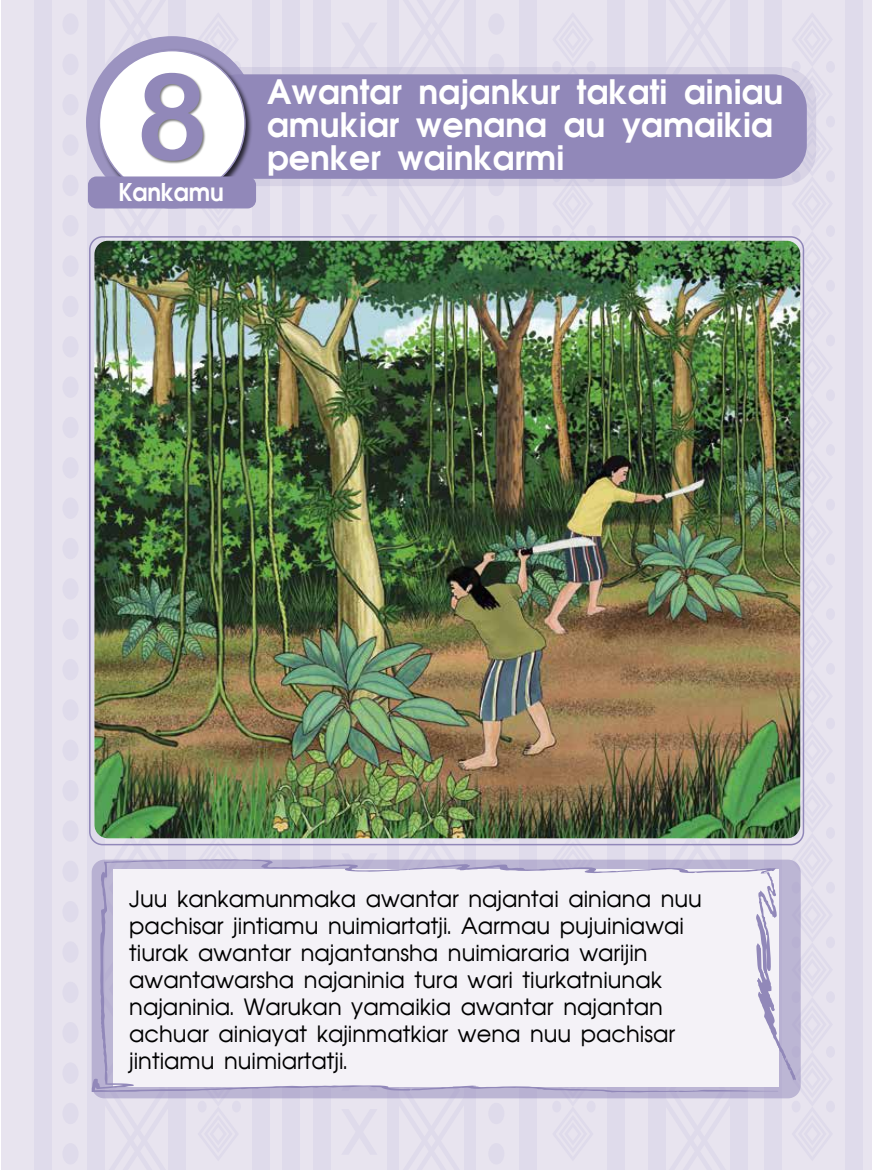
<style>
.page{position:relative;width:872px;height:1170px;background:#fff}
.page>*{position:absolute;margin:0;border:0;box-sizing:border-box;transform-origin:0 0}
.t1{font:120px "Arial Rounded MT Bold";color:#9188b9}
.t2{font:700 33px/33px "Avian";color:#fff}
.t3{font:700 24px "Avian";letter-spacing:-.01em;color:#fff;scale:.95 1}
.t4{font:22.5px/27px "Avian";color:#000}
</style>
<div class="page">
<div style="left:1px;top:0;width:871px;height:1169px;background:#e8e4ef"></div>
<svg style="left:105px;top:36px;width:64px;height:1063px"></svg>
<svg style="left:87px;top:0;width:18px;height:1169px;fill:#dfdbeb"></svg>
<div style="left:34px;top:0;width:17px;height:1169px;background:#dfdbeb"></div>
<div style="left:730px;top:0;width:18px;height:1169px;background:#dfdbeb"></div>
<div style="left:169px;top:0;width:17px;height:1169px;background:#dfdbeb"></div>
<div style="left:648px;top:0;width:18px;height:1169px;background:#dfdbeb"></div>
<div style="left:607px;top:0;width:17px;height:1169px;background:#dfdbeb"></div>
<div style="left:252px;top:0;width:18px;height:1169px;background:#dfdbeb"></div>
<div style="left:282px;top:0;width:18px;height:1169px;background:#dfdbeb"></div>
<div style="left:313px;top:0;width:17px;height:1169px;background:#dfdbeb"></div>
<div style="left:519px;top:0;width:18px;height:1169px;background:#dfdbeb"></div>
<div style="left:387px;top:0;width:11px;height:1169px;background:#dfdbeb"></div>
<div style="left:464px;top:0;width:11px;height:1169px;background:#dfdbeb"></div>
<div style="left:845px;top:0;width:17px;height:1169px;background:#dfdbeb"></div>
<div style="left:764px;top:0;width:17px;height:1169px;background:#dfdbeb"></div>
<div style="left:62px;top:13px;width:17px;height:22px;background:#dfdbeb;border-radius:50%"></div>
<div style="left:62px;top:54px;width:17px;height:21px;background:#dfdbeb;border-radius:50%"></div>
<div style="left:62px;top:94px;width:17px;height:21px;background:#dfdbeb;border-radius:50%"></div>
<div style="left:62px;top:134px;width:17px;height:22px;background:#dfdbeb;border-radius:50%"></div>
<div style="left:62px;top:175px;width:17px;height:21px;background:#dfdbeb;border-radius:50%"></div>
<div style="left:62px;top:215px;width:17px;height:21px;background:#dfdbeb;border-radius:50%"></div>
<div style="left:62px;top:255px;width:17px;height:22px;background:#dfdbeb;border-radius:50%"></div>
<div style="left:62px;top:296px;width:17px;height:21px;background:#dfdbeb;border-radius:50%"></div>
<div style="left:62px;top:336px;width:17px;height:21px;background:#dfdbeb;border-radius:50%"></div>
<div style="left:62px;top:376px;width:17px;height:22px;background:#dfdbeb;border-radius:50%"></div>
<div style="left:62px;top:417px;width:17px;height:21px;background:#dfdbeb;border-radius:50%"></div>
<div style="left:62px;top:457px;width:17px;height:21px;background:#dfdbeb;border-radius:50%"></div>
<div style="left:62px;top:497px;width:17px;height:22px;background:#dfdbeb;border-radius:50%"></div>
<div style="left:62px;top:538px;width:17px;height:21px;background:#dfdbeb;border-radius:50%"></div>
<div style="left:62px;top:578px;width:17px;height:21px;background:#dfdbeb;border-radius:50%"></div>
<div style="left:62px;top:618px;width:17px;height:22px;background:#dfdbeb;border-radius:50%"></div>
<div style="left:62px;top:659px;width:17px;height:21px;background:#dfdbeb;border-radius:50%"></div>
<div style="left:62px;top:699px;width:17px;height:21px;background:#dfdbeb;border-radius:50%"></div>
<div style="left:62px;top:739px;width:17px;height:22px;background:#dfdbeb;border-radius:50%"></div>
<div style="left:62px;top:780px;width:17px;height:21px;background:#dfdbeb;border-radius:50%"></div>
<div style="left:62px;top:820px;width:17px;height:21px;background:#dfdbeb;border-radius:50%"></div>
<div style="left:62px;top:860px;width:17px;height:22px;background:#dfdbeb;border-radius:50%"></div>
<div style="left:62px;top:900px;width:17px;height:22px;background:#dfdbeb;border-radius:50%"></div>
<div style="left:62px;top:941px;width:17px;height:21px;background:#dfdbeb;border-radius:50%"></div>
<div style="left:62px;top:981px;width:17px;height:22px;background:#dfdbeb;border-radius:50%"></div>
<div style="left:62px;top:1021px;width:17px;height:22px;background:#dfdbeb;border-radius:50%"></div>
<div style="left:62px;top:1062px;width:17px;height:21px;background:#dfdbeb;border-radius:50%"></div>
<div style="left:62px;top:1102px;width:17px;height:21px;background:#dfdbeb;border-radius:50%"></div>
<div style="left:62px;top:1142px;width:17px;height:22px;background:#dfdbeb;border-radius:50%"></div>
<div style="left:488px;top:13px;width:16px;height:22px;background:#dfdbeb;border-radius:50%"></div>
<div style="left:488px;top:54px;width:16px;height:21px;background:#dfdbeb;border-radius:50%"></div>
<div style="left:488px;top:175px;width:16px;height:21px;background:#dfdbeb;border-radius:50%"></div>
<div style="left:488px;top:215px;width:16px;height:21px;background:#dfdbeb;border-radius:50%"></div>
<div style="left:488px;top:1102px;width:16px;height:21px;background:#dfdbeb;border-radius:50%"></div>
<div style="left:488px;top:1142px;width:16px;height:22px;background:#dfdbeb;border-radius:50%"></div>
<div style="left:552px;top:61px;width:9px;height:12px;background:#dfdbeb;border-radius:50%"></div>
<div style="left:552px;top:225px;width:9px;height:12px;background:#dfdbeb;border-radius:50%"></div>
<div style="left:552px;top:1100px;width:9px;height:12px;background:#dfdbeb;border-radius:50%"></div>
<div style="left:586px;top:61px;width:9px;height:12px;background:#dfdbeb;border-radius:50%"></div>
<div style="left:586px;top:225px;width:9px;height:12px;background:#dfdbeb;border-radius:50%"></div>
<div style="left:586px;top:1100px;width:9px;height:12px;background:#dfdbeb;border-radius:50%"></div>
<svg style="left:198px;top:40px;width:41px;height:1059px"></svg>
<div style="left:198px;top:225px;width:8px;height:12px;background:#dfdbeb;border-radius:50%"></div>
<div style="left:198px;top:1100px;width:8px;height:12px;background:#dfdbeb;border-radius:50%"></div>
<div style="left:232px;top:225px;width:9px;height:12px;background:#dfdbeb;border-radius:50%"></div>
<div style="left:232px;top:1100px;width:9px;height:12px;background:#dfdbeb;border-radius:50%"></div>
<svg style="left:791px;top:80px;width:26px;height:1018px"></svg>
<div style="left:791px;top:61px;width:9px;height:12px;background:#dfdbeb;border-radius:50%"></div>
<div style="left:791px;top:225px;width:9px;height:12px;background:#dfdbeb;border-radius:50%"></div>
<div style="left:791px;top:1100px;width:9px;height:12px;background:#dfdbeb;border-radius:50%"></div>
<div style="left:826px;top:61px;width:9px;height:12px;background:#dfdbeb;border-radius:50%"></div>
<div style="left:826px;top:116px;width:9px;height:11px;background:#dfdbeb;border-radius:50%"></div>
<div style="left:826px;top:170px;width:9px;height:12px;background:#dfdbeb;border-radius:50%"></div>
<div style="left:826px;top:225px;width:9px;height:12px;background:#dfdbeb;border-radius:50%"></div>
<div style="left:826px;top:280px;width:9px;height:11px;background:#dfdbeb;border-radius:50%"></div>
<div style="left:826px;top:334px;width:9px;height:12px;background:#dfdbeb;border-radius:50%"></div>
<div style="left:826px;top:389px;width:9px;height:12px;background:#dfdbeb;border-radius:50%"></div>
<div style="left:826px;top:444px;width:9px;height:12px;background:#dfdbeb;border-radius:50%"></div>
<div style="left:826px;top:498px;width:9px;height:12px;background:#dfdbeb;border-radius:50%"></div>
<div style="left:826px;top:553px;width:9px;height:12px;background:#dfdbeb;border-radius:50%"></div>
<div style="left:826px;top:608px;width:9px;height:12px;background:#dfdbeb;border-radius:50%"></div>
<div style="left:826px;top:663px;width:9px;height:11px;background:#dfdbeb;border-radius:50%"></div>
<div style="left:826px;top:717px;width:9px;height:12px;background:#dfdbeb;border-radius:50%"></div>
<div style="left:826px;top:772px;width:9px;height:12px;background:#dfdbeb;border-radius:50%"></div>
<div style="left:826px;top:827px;width:9px;height:11px;background:#dfdbeb;border-radius:50%"></div>
<div style="left:826px;top:881px;width:9px;height:12px;background:#dfdbeb;border-radius:50%"></div>
<div style="left:826px;top:936px;width:9px;height:12px;background:#dfdbeb;border-radius:50%"></div>
<div style="left:826px;top:991px;width:9px;height:11px;background:#dfdbeb;border-radius:50%"></div>
<div style="left:826px;top:1045px;width:9px;height:12px;background:#dfdbeb;border-radius:50%"></div>
<div style="left:826px;top:1100px;width:9px;height:12px;background:#dfdbeb;border-radius:50%"></div>
<svg style="left:348px;top:186px;width:23px;height:1px"></svg>
<svg style="left:341px;top:240px;width:36px;height:1px"></svg>
<div style="left:195px;top:67px;width:621px;height:119px;background:#d9d4e5;border-radius:34px"></div>
<div style="left:86px;top:36px;width:172px;height:172px;background:#9b93c0;border-radius:50%"></div>
<div style="left:204px;top:74px;width:603px;height:105px;background:#9188b9;border-radius:34px"></div>
<img style="left:94px;top:241px;width:706px;height:597px">
<div style="left:97px;top:48px;width:156px;height:156px;background:#000;opacity:.75"></div>
<div style="left:99px;top:51px;width:146px;height:145px;background:#fff;border-radius:50%"></div>
<div style="left:141px;top:73px;width:65px;height:91px;background:#000;opacity:.5"></div>
<div style="left:88px;top:176px;width:168px;height:32px;background:#9188b9;border-radius:9px"></div>
<div style="left:92px;top:859px;width:708px;height:239px;background:#bcb6d4;border-radius:13px"></div>
<svg style="left:92px;top:859px;width:704px;height:233px;background:#ebe8f1"></svg>
<h1 class="t1" style="left:137px;top:46px;width:73px">8</h1>
<h2 class="t2" style="left:267px;top:73px;width:518px">Awantar najankur takati ainiau amukiar wenana au yamaikia penker wainkarmi</h2>
<p class="t3" style="left:119px;top:174px;width:112px">Kankamu</p>
<p class="t4" style="left:129px;top:885px;width:574px">Juu kankamunmaka awantar najantai ainiana nuu pachisar jintiamu nuimiartatji. Aarmau pujuiniawai tiurak awantar najantansha nuimiararia warijin awantawarsha najaninia tura wari tiurkatniunak najaninia. Warukan yamaikia awantar najantan achuar ainiayat kajinmatkiar wena nuu pachisar jintiamu nuimiartatji.</p>
</div>
